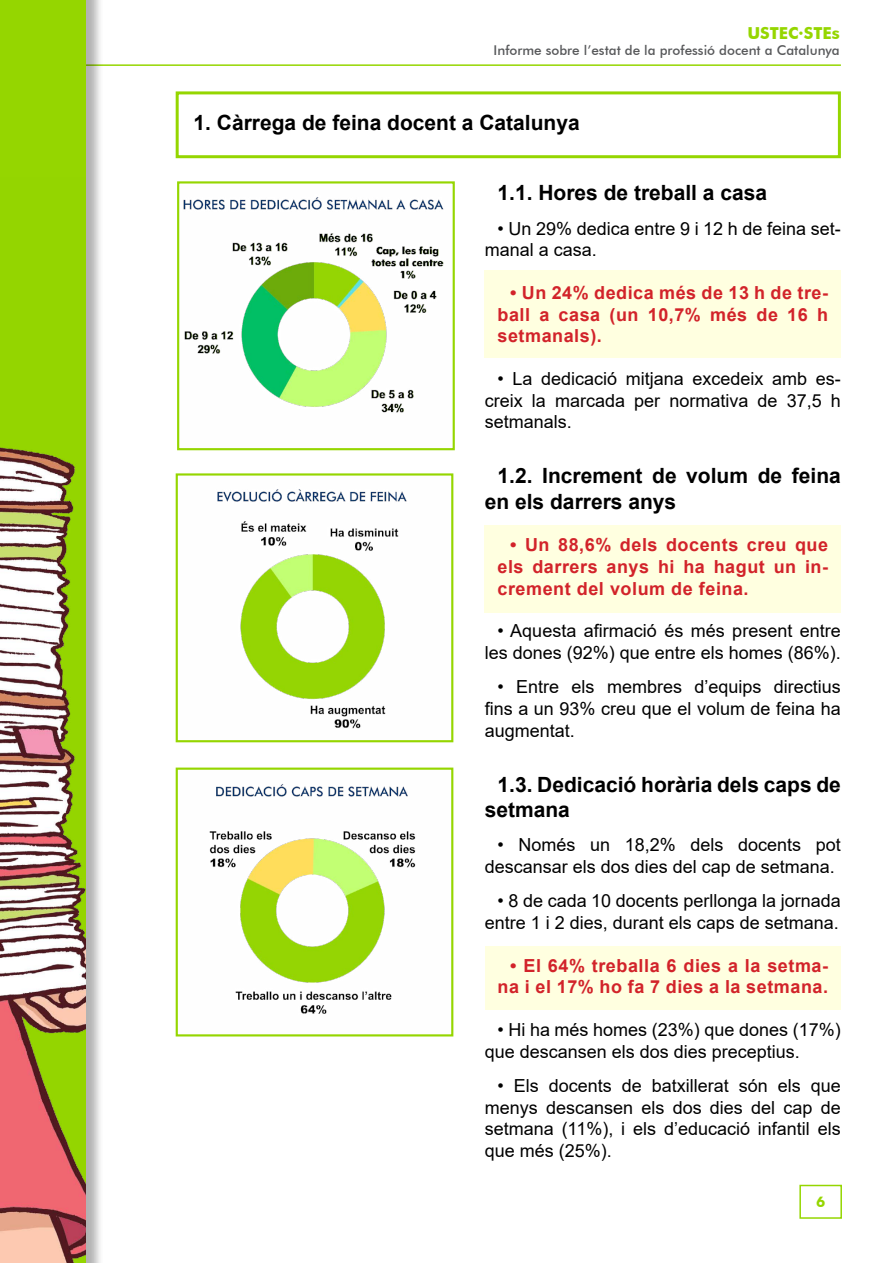
<style>
.page{position:relative;width:893px;height:1263px;background:#fff}
.page>*{position:absolute;margin:0;border:0;box-sizing:border-box;transform-origin:0 0}
.t1{font:700 21px/25.2px "Arial";color:#000}
.t2{font:18px/21.6px "Arial";color:#000}
.t3{font:700 18px/21.6px "Arial";letter-spacing:.03em;color:#d2232a;text-align:justify}
.t4{font:700 16.5px "Futura BT";color:#95d600}
.t5{font:700 14.7px "Futura BT";color:#95d600}
.t6{font:500 13.5px "Futura BT";color:#58595b}
</style>
<div class="page">
<div style="left:799px;top:1185px;width:43px;height:34px;border:2px solid #95d600"></div>
<hr style="left:33px;top:64px;width:808px;height:2px;background:#95d600">
<div style="left:0;top:0;width:104px;height:1263px;background:#000;opacity:.3"></div>
<div style="left:0;top:0;width:86px;height:1263px;background:#95d600"></div>
<img style="left:0;top:447px;width:86px;height:816px">
<div style="left:485px;top:946px;width:355px;height:64px;background:#ffffe0"></div>
<div style="left:485px;top:525px;width:356px;height:87px;background:#ffffe0"></div>
<div style="left:485px;top:270px;width:356px;height:87px;background:#ffffe0"></div>
<img style="left:183px;top:197px;width:261px;height:216px">
<div style="left:177px;top:181px;width:278px;height:269px;border:2px solid #95d600"></div>
<div style="left:176px;top:91px;width:665px;height:67px;border:3px solid #95d600"></div>
<img style="left:209px;top:784px;width:207px;height:230px">
<div style="left:176px;top:767px;width:277px;height:269px;border:2px solid #95d600"></div>
<img style="left:217px;top:489px;width:190px;height:240px">
<div style="left:176px;top:473px;width:277px;height:269px;border:2px solid #95d600"></div>
<p class="t4" style="left:747px;top:23px;width:94px">USTEC·STEs</p>
<p class="t6" style="left:494px;top:42px;width:348px">Informe sobre l’estat de la professió docent a Catalunya</p>
<p class="t1" style="left:193px;top:110px;width:388px">1. Càrrega de feina docent a Catalunya</p>
<p class="t1" style="left:497px;top:181px;width:271px">1.1. Hores de treball a casa</p>
<p class="t2" style="left:485px;top:217px;width:358px;text-indent:13px">• Un 29% dedica entre 9 i 12 h de feina set&shy;manal a casa.</p>
<p class="t3" style="left:497px;top:282px;width:332px;text-indent:13px">• Un 24% dedica més de 13 h de tre&shy;ball a casa (un 10,7% més de 16 h setmanals).</p>
<p class="t2" style="left:485px;top:368px;width:358px;text-align:justify;text-indent:13px">• La dedicació mitjana excedeix amb es&shy;creix la marcada per normativa de 37,5 h setmanals.</p>
<p class="t1" style="left:485px;top:464px;width:358px;text-indent:13px">1.2. Increment de volum de feina en els darrers anys</p>
<p class="t3" style="left:497px;top:534px;width:332px;text-indent:13px">• Un 88,6% dels docents creu que els darrers anys hi ha hagut un in&shy;crement del volum de feina.</p>
<p class="t2" style="left:485px;top:620px;width:358px;text-align:right">• Aquesta afirmació és més present entre les dones (92%) que entre els homes (86%).</p>
<p class="t2" style="left:485px;top:676px;width:358px;text-align:justify;text-indent:13px">• Entre els membres d’equips directius fins a un 93% creu que el volum de feina ha augmentat.</p>
<p class="t1" style="left:485px;top:772px;width:358px;text-indent:13px">1.3. Dedicació horària dels caps de setmana</p>
<p class="t2" style="left:485px;top:834px;width:358px;text-indent:13px">• Només un 18,2% dels docents pot descansar els dos dies del cap de setmana.</p>
<p class="t2" style="left:485px;top:890px;width:358px;text-align:right">• 8 de cada 10 docents perllonga la jornada entre 1 i 2 dies, durant els caps de setmana.</p>
<p class="t3" style="left:497px;top:955px;width:332px;text-align:right">• El 64% treballa 6 dies a la setma&shy;na i el 17% ho fa 7 dies a la setmana.</p>
<p class="t2" style="left:485px;top:1019px;width:358px;text-indent:13px">• Hi ha més homes (23%) que dones (17%) que descansen els dos dies preceptius.</p>
<p class="t2" style="left:485px;top:1075px;width:358px;text-align:justify;text-indent:13px">• Els docents de batxillerat són els que menys descansen els dos dies del cap de setmana (11%), i els d’educació infantil els que més (25%).</p>
<p class="t5" style="left:816px;top:1193px;width:11px">6</p>
</div>
